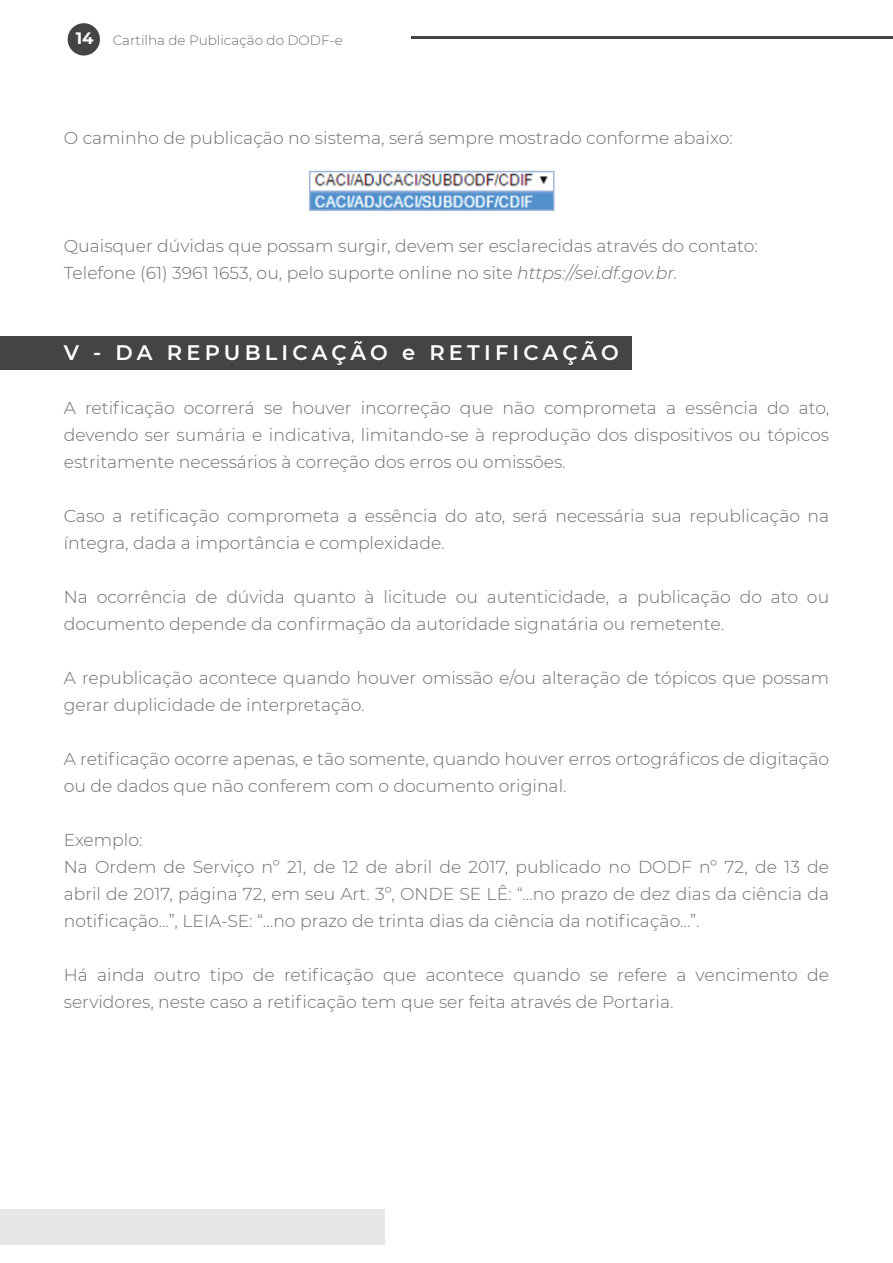
<style>
.page{position:relative;width:893px;height:1263px;background:#fff}
.page>*{position:absolute;margin:0;border:0;box-sizing:border-box;transform-origin:0 0}
.body_text{font:600 21px "Montserrat";letter-spacing:.2em;color:#fff}
.body_text-2{font:300 17.25px/27px "Montserrat";color:#6c6d70}
.t1{font:300 13.5px "Montserrat";color:#6c6d70}
.s1{font-weight:700;font-size:16.5px;color:#fff}
.s2{font-style:italic}
</style>
<div class="page">
<div style="left:68px;top:23px;width:32px;height:33px;background:#434545;border-radius:50%"></div>
<hr style="left:412px;top:36px;width:481px;height:3px;background:#434545">
<div style="left:0;top:1209px;width:385px;height:35px;background:#e5e8e7"></div>
<div style="left:0;top:336px;width:632px;height:33px;background:#434545"></div>
<img style="left:312px;top:174px;width:240px;height:34px">
<div style="left:309px;top:171px;width:246px;height:40px;border:2px solid #a0b6da"></div>
<p class="t1" style="left:76px;top:31px;width:269px"><span class="s1">14</span> Cartilha de Publicação do DODF-e</p>
<p class="body_text-2" style="left:64px;top:124px;width:671px">O caminho de publicação no sistema, será sempre mostrado conforme abaixo:</p>
<p class="body_text-2" style="left:64px;top:232px;width:696px">Quaisquer dúvidas que possam surgir, devem ser esclarecidas através do contato:</p>
<p class="body_text-2" style="left:64px;top:259px;width:615px">Telefone (61) 3961 1653, ou, pelo suporte online no site <span class="s2">https://sei.df.gov.br.</span></p>
<p class="body_text" style="left:64px;top:338px;width:557px">V - DA REPUBLICAÇÃO e RETIFICAÇÃO</p>
<p class="body_text-2" style="left:64px;top:394px;width:767px;text-align:justify">A retificação ocorrerá se houver incorreção que não comprometa a essência do ato, devendo ser sumária e indicativa, limitando-se à reprodução dos dispositivos ou tópicos estritamente necessários à correção dos erros ou omissões.</p>
<p class="body_text-2" style="left:64px;top:502px;width:767px">Caso a retificação comprometa a essência do ato, será necessária sua republicação na íntegra, dada a importância e complexidade.</p>
<p class="body_text-2" style="left:64px;top:583px;width:767px">Na ocorrência de dúvida quanto à licitude ou autenticidade, a publicação do ato ou documento depende da confirmação da autoridade signatária ou remetente.</p>
<p class="body_text-2" style="left:64px;top:664px;width:767px">A republicação acontece quando houver omissão e/ou alteração de tópicos que possam gerar duplicidade de interpretação.</p>
<p class="body_text-2" style="left:64px;top:745px;width:767px">A retificação ocorre apenas, e tão somente, quando houver erros ortográficos de digitação ou de dados que não conferem com o documento original.</p>
<p class="body_text-2" style="left:64px;top:826px;width:80px">Exemplo:</p>
<p class="body_text-2" style="left:64px;top:853px;width:767px;text-align:justify">Na Ordem de Serviço nº 21, de 12 de abril de 2017, publicado no DODF nº 72, de 13 de abril de 2017, página 72, em seu Art. 3º, ONDE SE LÊ: “...no prazo de dez dias da ciência da notificação...”, LEIA-SE: “...no prazo de trinta dias da ciência da notificação...”.</p>
<p class="body_text-2" style="left:64px;top:961px;width:767px">Há ainda outro tipo de retificação que acontece quando se refere a vencimento de servidores, neste caso a retificação tem que ser feita através de Portaria.</p>
</div>
